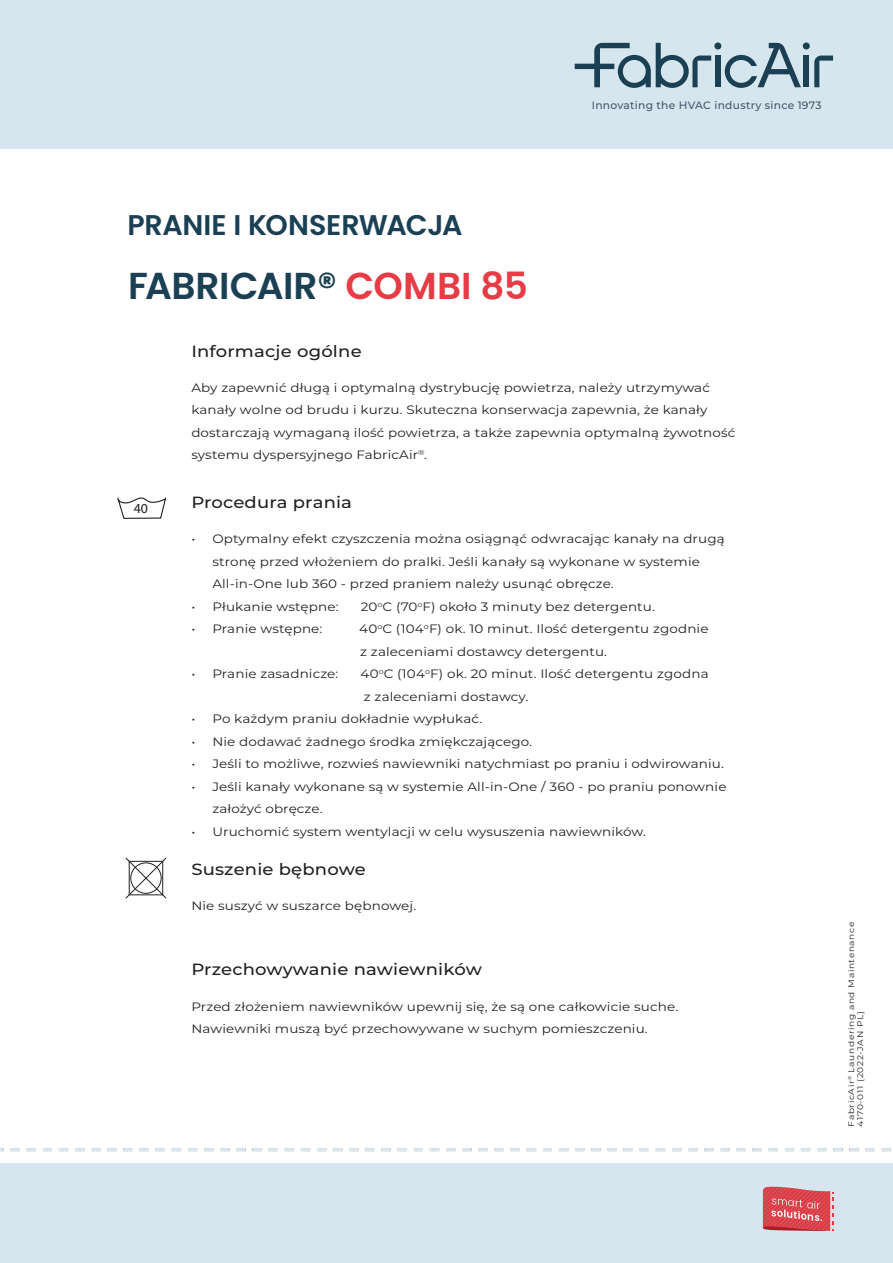
<style>
.page{position:relative;width:893px;height:1263px;background:#fff}
.page>*{position:absolute;margin:0;border:0;box-sizing:border-box;transform-origin:0 0}
.t1{font:600 37.5px "Poppins";letter-spacing:-.01em;color:#1c4053}
.t2{font:600 28.5px "Poppins";letter-spacing:-.01em;color:#1c4053}
.PT_Sans_Heading{font:500 16.2px "Montserrat";letter-spacing:.01em;color:#231f20;scale:1.11 1}
.t3{font:13.8px "Myriad";color:#231f20}
.Montserrat_Body{font:12.15px/22.5px "Montserrat";letter-spacing:.01em;color:#231f20;scale:1.11 1}
.Montserrat_Body_NoIn{font:12.15px/22.5px "Montserrat";letter-spacing:.01em;color:#231f20;scale:1.11 1}
.t4{font:500 10.65px "Montserrat";letter-spacing:.025em;color:#44586a}
.t5{font:8.1px/9px "Montserrat";letter-spacing:.075em;color:#231f20;scale:1.11 1}
.s1{color:#e73b46}
</style>
<div class="page">
<div style="left:0;top:0;width:893px;height:149px;background:#d5e6ee"></div>
<svg style="left:575px;top:43px;width:258px;height:45px"></svg>
<img style="left:0;top:1148px;width:891px;height:4px">
<div style="left:0;top:1163px;width:893px;height:100px;background:#d5e6ee"></div>
<svg style="left:763px;top:1187px;width:70px;height:44px;background:#db5c65"></svg>
<svg style="left:117px;top:497px;width:50px;height:22px"></svg>
<svg style="left:125px;top:857px;width:42px;height:42px"></svg>
<p class="t4" style="left:592px;top:97px;width:231px">Innovating the HVAC industry since 1973</p>
<p class="t2" style="left:128px;top:209px;width:337px">PRANIE I KONSERWACJA</p>
<h1 class="t1" style="left:128px;top:264px;width:401px">FABRICAIR® <span class="s1">COMBI 85</span></h1>
<p class="PT_Sans_Heading" style="left:191px;top:339px;width:155px">Informacje ogólne</p>
<p class="Montserrat_Body_NoIn" style="left:191px;top:376px;width:492px">Aby zapewnić długą i optymalną dystrybucję powietrza, należy utrzymywać kanały wolne od brudu i kurzu. Skuteczna konserwacja zapewnia, że kanały dostarczają wymaganą ilość powietrza, a także zapewnia optymalną żywotność systemu dyspersyjnego FabricAir<sup>®</sup>.</p>
<p class="t3" style="left:134px;top:501px;width:16px">40</p>
<p class="PT_Sans_Heading" style="left:191px;top:491px;width:146px">Procedura prania</p>
<p class="Montserrat_Body" style="left:212px;top:527px;width:463px;text-indent:-21px">• Optymalny efekt czyszczenia można osiągnąć odwracając kanały na drugą stronę przed włożeniem do pralki. Jeśli kanały są wykonane w systemie<br>All-in-One lub 360 - przed praniem należy usunąć obręcze.</p>
<p class="Montserrat_Body" style="left:191px;top:595px;width:134px">• Płukanie wstępne:</p>
<p class="Montserrat_Body" style="left:361px;top:595px;width:267px">20<sup>o</sup>C (70<sup>o</sup>F) około 3 minuty bez detergentu.</p>
<p class="Montserrat_Body" style="left:191px;top:617px;width:120px">• Pranie wstępne:</p>
<p class="Montserrat_Body" style="left:359px;top:617px;width:316px">40<sup>o</sup>C (104<sup>o</sup>F) ok. 10 minut. Ilość detergentu zgodnie</p>
<p class="Montserrat_Body" style="left:360px;top:640px;width:224px">z zaleceniami dostawcy detergentu.</p>
<p class="Montserrat_Body" style="left:191px;top:662px;width:134px">• Pranie zasadnicze:</p>
<p class="Montserrat_Body" style="left:361px;top:662px;width:315px">40<sup>o</sup>C (104<sup>o</sup>F) ok. 20 minut. Ilość detergentu zgodna</p>
<p class="Montserrat_Body" style="left:364px;top:685px;width:150px">z zaleceniami dostawcy.</p>
<p class="Montserrat_Body" style="left:191px;top:707px;width:264px">• Po każdym praniu dokładnie wypłukać.</p>
<p class="Montserrat_Body" style="left:191px;top:730px;width:308px">• Nie dodawać żadnego środka zmiękczającego.</p>
<p class="Montserrat_Body" style="left:191px;top:752px;width:481px">• Jeśli to możliwe, rozwieś nawiewniki natychmiast po praniu i odwirowaniu.</p>
<p class="Montserrat_Body" style="left:212px;top:775px;width:465px;text-indent:-21px">• Jeśli kanały wykonane są w systemie All-in-One / 360 - po praniu ponownie założyć obręcze.</p>
<p class="Montserrat_Body" style="left:191px;top:820px;width:411px">• Uruchomić system wentylacji w celu wysuszenia nawiewników.</p>
<p class="PT_Sans_Heading" style="left:191px;top:857px;width:159px">Suszenie bębnowe</p>
<p class="Montserrat_Body" style="left:191px;top:894px;width:204px">Nie suszyć w suszarce bębnowej.</p>
<p class="PT_Sans_Heading" style="left:191px;top:958px;width:263px">Przechowywanie nawiewników</p>
<p class="Montserrat_Body_NoIn" style="left:191px;top:994px;width:440px">Przed złożeniem nawiewników upewnij się, że są one całkowicie suche.<br>Nawiewniki muszą być przechowywane w suchym pomieszczeniu.</p>
<p class="t5" style="left:846px;top:1126px;width:186px;rotate:-90deg">FabricAir<sup>®</sup> Laundering and Maintenance<br>4170-011 (2022-JAN PL)</p>
</div>
